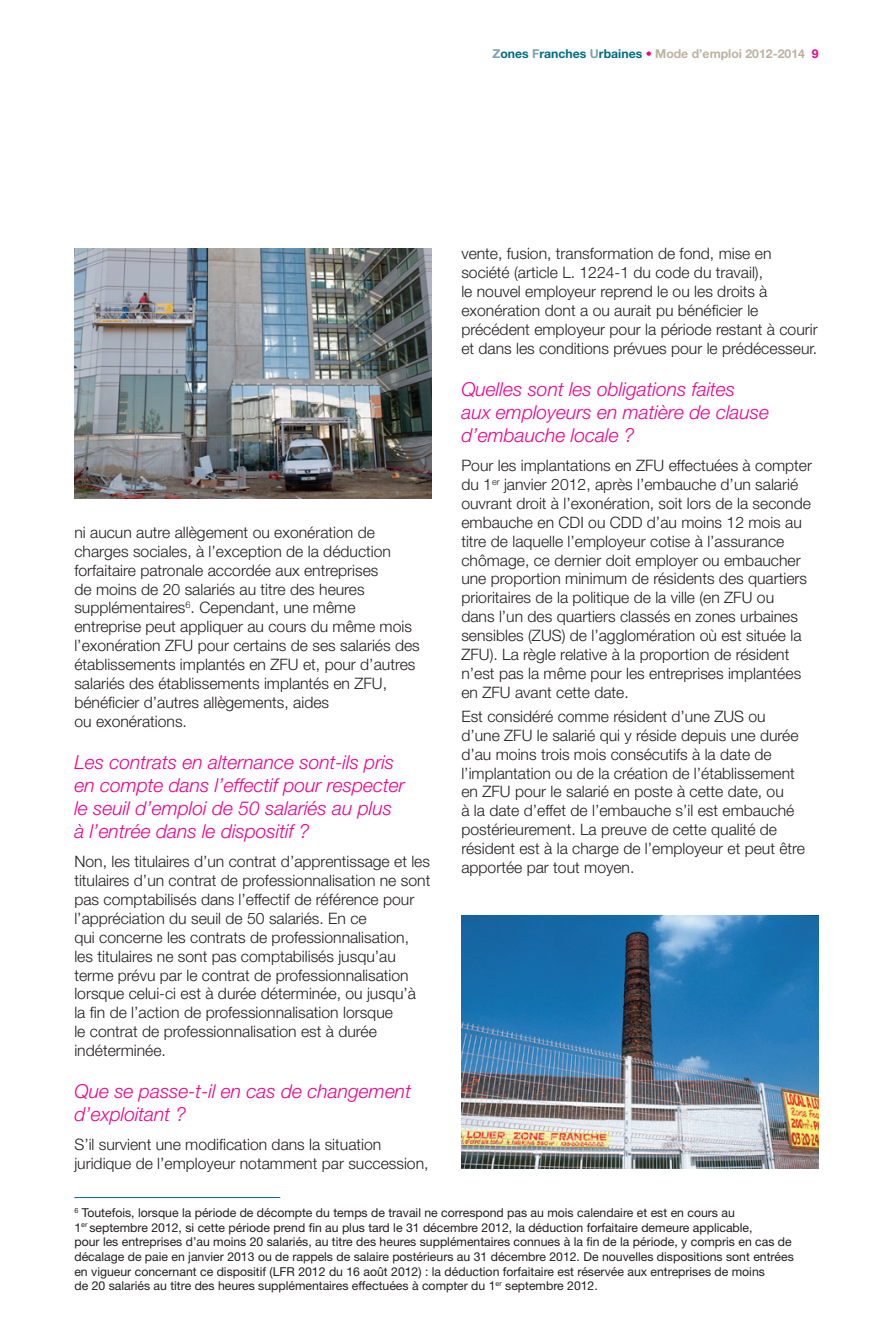
<style>
.page{position:relative;width:893px;height:1340px;background:#fff}
.page>*{position:absolute;margin:0;border:0;box-sizing:border-box;transform-origin:0 0}
.t1{font:italic 300 19.25px/23.1px "Helvetica Neue";color:#ed028c}
.t2{font:300 15.75px/18.9px "Helvetica Neue LT Std";color:#231f20}
.t3{font:12.25px/14.7px "Helvetica Neue LT Std";color:#231f20}
.t4{font:700 12.25px "Helvetica Neue LT Std";color:#bcb2a1}
.s1{color:#7ba3b4}
.s2{color:#006c84}
.s3{color:#ed028c}
</style>
<div class="page">
<img style="left:461px;top:915px;width:358px;height:253px">
<img style="left:74px;top:248px;width:357px;height:250px">
<hr style="left:74px;top:1197px;width:206px;height:1px;background:#006c84">
<p class="t4" style="left:492px;top:46px;width:328px"><span class="s1">Z</span><span class="s2">ones</span> <span class="s1">F</span><span class="s2">ranches</span> <span class="s1">U</span><span class="s2">rbaines</span> <span class="s3">•</span> Mode d’emploi 2012-2014 <span class="s3">9</span></p>
<p class="t2" style="left:74px;top:522px;width:347px">ni aucun autre allègement ou exonération de charges sociales, à l’exception de la déduction forfaitaire patronale accordée aux entreprises<br>de moins de 20 salariés au titre des heures supplémentaires<sup>6</sup>. Cependant, une même entreprise peut appliquer au cours du même mois l’exonération ZFU pour certains de ses salariés des établissements implantés en ZFU et, pour d’autres salariés des établissements implantés en ZFU, bénéficier d’autres allègements, aides<br>ou exonérations.</p>
<p class="t1" style="left:74px;top:750px;width:332px">Les contrats en alternance sont-ils pris en compte dans l’effectif pour respecter le seuil d’emploi de 50 salariés au plus à l’entrée dans le dispositif ?</p>
<p class="t2" style="left:74px;top:851px;width:357px">Non, les titulaires d’un contrat d’apprentissage et les titulaires d’un contrat de professionnalisation ne sont pas comptabilisés dans l’effectif de référence pour l’appréciation du seuil de 50 salariés. En ce<br>qui concerne les contrats de professionnalisation, les titulaires ne sont pas comptabilisés jusqu’au terme prévu par le contrat de professionnalisation lorsque celui-ci est à durée déterminée, ou jusqu’à la fin de l’action de professionnalisation lorsque<br>le contrat de professionnalisation est à durée indéterminée.</p>
<p class="t1" style="left:74px;top:1079px;width:338px">Que se passe-t-il en cas de changement d’exploitant ?</p>
<p class="t2" style="left:74px;top:1134px;width:356px">S’il survient une modification dans la situation juridique de l’employeur notamment par succession,</p>
<p class="t2" style="left:461px;top:244px;width:358px">vente, fusion, transformation de fond, mise en société (article L. 1224-1 du code du travail),<br>le nouvel employeur reprend le ou les droits à exonération dont a ou aurait pu bénéficier le précédent employeur pour la période restant à courir et dans les conditions prévues pour le prédécesseur.</p>
<p class="t1" style="left:461px;top:377px;width:309px">Quelles sont les obligations faites aux employeurs en matière de clause d’embauche locale ?</p>
<p class="t2" style="left:461px;top:455px;width:352px">Pour les implantations en ZFU effectuées à compter du 1<sup>er</sup> janvier 2012, après l’embauche d’un salarié ouvrant droit à l’exonération, soit lors de la seconde embauche en CDI ou CDD d’au moins 12 mois au titre de laquelle l’employeur cotise à l’assurance chômage, ce dernier doit employer ou embaucher une proportion minimum de résidents des quartiers prioritaires de la politique de la ville (en ZFU ou<br>dans l’un des quartiers classés en zones urbaines sensibles (ZUS) de l’agglomération où est située la ZFU). La règle relative à la proportion de résident n’est pas la même pour les entreprises implantées en ZFU avant cette date.</p>
<p class="t2" style="left:461px;top:706px;width:345px">Est considéré comme résident d’une ZUS ou d’une ZFU le salarié qui y réside depuis une durée d’au moins trois mois consécutifs à la date de l’implantation ou de la création de l’établissement en ZFU pour le salarié en poste à cette date, ou<br>à la date d’effet de l’embauche s’il est embauché postérieurement. La preuve de cette qualité de résident est à la charge de l’employeur et peut être apportée par tout moyen.</p>
<p class="t3" style="left:74px;top:1204px;width:721px"><sup>6</sup> Toutefois, lorsque la période de décompte du temps de travail ne correspond pas au mois calendaire et est en cours au<br>1<sup>er</sup> septembre 2012, si cette période prend fin au plus tard le 31 décembre 2012, la déduction forfaitaire demeure applicable,<br>pour les entreprises d’au moins 20 salariés, au titre des heures supplémentaires connues à la fin de la période, y compris en cas de décalage de paie en janvier 2013 ou de rappels de salaire postérieurs au 31 décembre 2012. De nouvelles dispositions sont entrées en vigueur concernant ce dispositif (LFR 2012 du 16 août 2012) : la déduction forfaitaire est réservée aux entreprises de moins<br>de 20 salariés au titre des heures supplémentaires effectuées à compter du 1<sup>er</sup> septembre 2012.</p>
</div>
